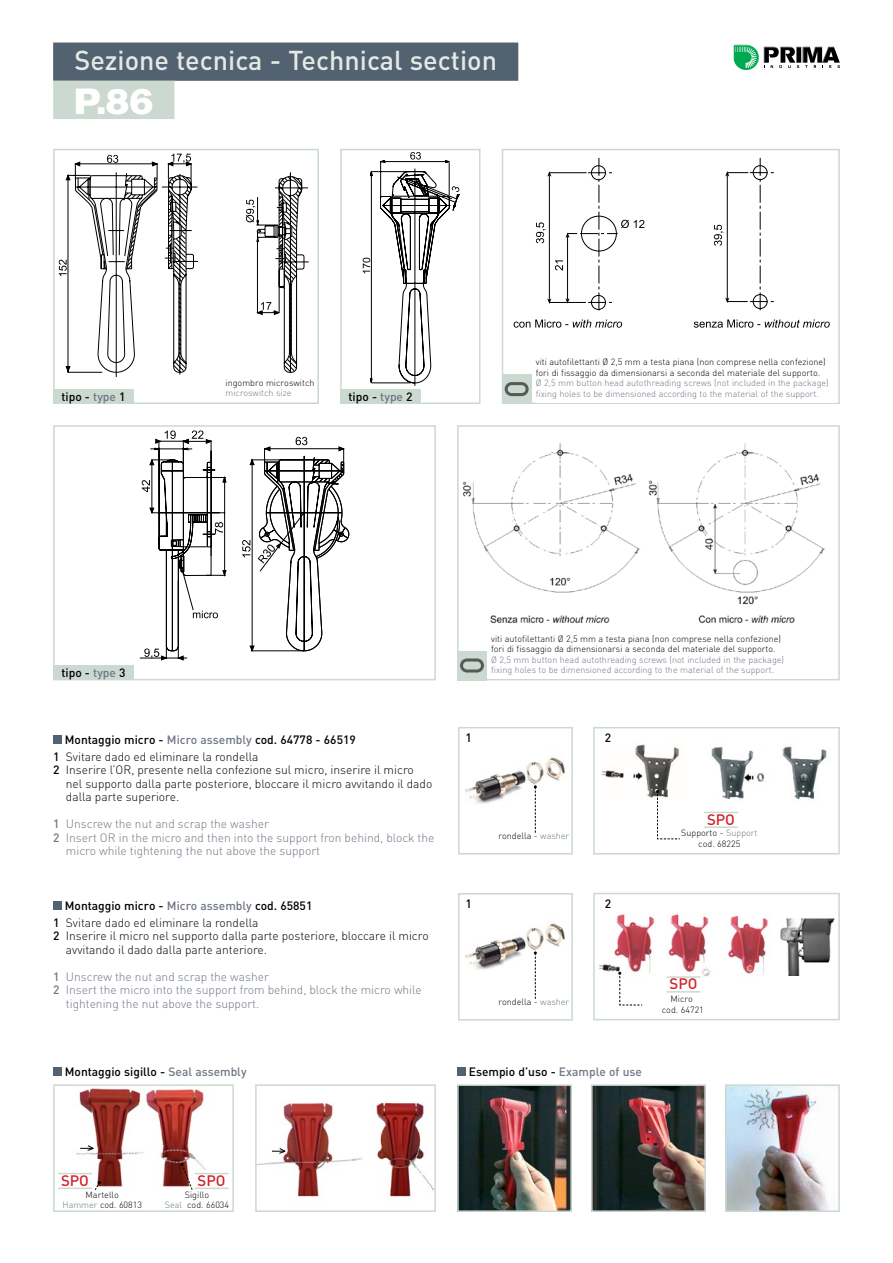
<style>
.page{position:relative;width:893px;height:1263px;background:#fff}
.page>*{position:absolute;margin:0;border:0;box-sizing:border-box;transform-origin:0 0}
.t1{font:36px "Akzidenz Grotesk BE Super";color:#fff}
.t2{font:500 27px "DIN";color:#e3e9e5}
.t3{font:500 15px "DIN";color:#d2232a}
.t4{font:300 12px/13.5px "DIN";color:#000}
.t5{font:300 12px "DIN";color:#6e7784}
.t6{font:500 12px "DIN";color:#000}
.t7{font:300 9px/10.5px "DIN";color:#000;text-align:center}
.t8{font:300 9px/10.5px "DIN";color:#6e7784}
.s1{color:#6e7784}
.s2{font-weight:500}
.s3{font-weight:500;color:#6e7784}
</style>
<div class="page">
<svg style="left:733px;top:45px;width:107px;height:25px"></svg>
<img style="left:73px;top:1087px;width:156px;height:100px">
<div style="left:53px;top:1084px;width:181px;height:128px;border:2px solid #cbd9d1"></div>
<img style="left:258px;top:1102px;width:175px;height:95px">
<div style="left:255px;top:1084px;width:181px;height:128px;border:2px solid #cbd9d1"></div>
<div style="left:593px;top:893px;width:247px;height:127px;border:2px solid #cbd9d1"></div>
<div style="left:593px;top:727px;width:247px;height:127px;border:2px solid #cbd9d1"></div>
<svg style="left:59px;top:154px;width:139px;height:223px"></svg>
<svg style="left:246px;top:172px;width:63px;height:201px"></svg>
<div style="left:53px;top:149px;width:266px;height:255px;border:2px solid #cbd9d1"></div>
<svg style="left:714px;top:158px;width:60px;height:153px"></svg>
<svg style="left:536px;top:158px;width:108px;height:153px"></svg>
<svg style="left:514px;top:319px;width:108px;height:9px"></svg>
<svg style="left:694px;top:319px;width:136px;height:9px"></svg>
<div style="left:502px;top:149px;width:338px;height:255px;border:2px solid #cbd9d1"></div>
<svg style="left:363px;top:152px;width:96px;height:234px"></svg>
<div style="left:340px;top:149px;width:140px;height:255px;border:2px solid #cbd9d1"></div>
<div style="left:502px;top:374px;width:29px;height:30px;background:#cbd9d1"></div>
<svg style="left:505px;top:382px;width:24px;height:14px"></svg>
<div style="left:536px;top:353px;width:302px;height:49px;background:#fff"></div>
<div style="left:53px;top:389px;width:81px;height:15px;background:#cbd9d1"></div>
<div style="left:340px;top:389px;width:81px;height:15px;background:#cbd9d1"></div>
<div style="left:53px;top:43px;width:465px;height:38px;background:#536270"></div>
<div style="left:53px;top:81px;width:121px;height:38px;background:#cbd9d1"></div>
<svg style="left:296px;top:437px;width:11px;height:3px"></svg>
<svg style="left:185px;top:430px;width:24px;height:10px"></svg>
<svg style="left:155px;top:430px;width:21px;height:10px"></svg>
<svg style="left:140px;top:440px;width:208px;height:219px"></svg>
<div style="left:53px;top:425px;width:383px;height:255px;border:2px solid #cbd9d1"></div>
<div style="left:53px;top:665px;width:81px;height:15px;background:#cbd9d1"></div>
<img style="left:462px;top:443px;width:363px;height:181px">
<div style="left:457px;top:425px;width:383px;height:255px;border:2px solid #cbd9d1"></div>
<div style="left:457px;top:651px;width:30px;height:29px;background:#cbd9d1"></div>
<svg style="left:460px;top:658px;width:24px;height:14px"></svg>
<div style="left:491px;top:629px;width:345px;height:50px;background:#fff"></div>
<div style="left:226px;top:374px;width:90px;height:28px;background:#fff"></div>
<img style="left:599px;top:914px;width:169px;height:64px">
<img style="left:780px;top:918px;width:55px;height:57px">
<img style="left:601px;top:744px;width:79px;height:54px">
<img style="left:711px;top:746px;width:116px;height:54px">
<div style="left:53px;top:735px;width:9px;height:9px;background:#536270"></div>
<div style="left:53px;top:901px;width:9px;height:9px;background:#536270"></div>
<div style="left:458px;top:893px;width:115px;height:127px;border:2px solid #cbd9d1"></div>
<div style="left:53px;top:1067px;width:9px;height:9px;background:#536270"></div>
<div style="left:457px;top:1067px;width:9px;height:9px;background:#536270"></div>
<svg style="left:181px;top:1163px;width:12px;height:27px"></svg>
<svg style="left:94px;top:1181px;width:7px;height:9px"></svg>
<svg style="left:656px;top:790px;width:24px;height:50px"></svg>
<svg style="left:618px;top:972px;width:25px;height:34px"></svg>
<img style="left:594px;top:1087px;width:109px;height:122px">
<div style="left:591px;top:1084px;width:115px;height:128px;border:2px solid #cbd9d1"></div>
<img style="left:728px;top:1087px;width:101px;height:122px">
<div style="left:725px;top:1084px;width:115px;height:128px;border:2px solid #cbd9d1"></div>
<img style="left:460px;top:1087px;width:109px;height:122px">
<div style="left:457px;top:1084px;width:115px;height:128px;border:2px solid #cbd9d1"></div>
<svg style="left:272px;top:1147px;width:14px;height:7px"></svg>
<svg style="left:80px;top:1144px;width:14px;height:7px"></svg>
<img style="left:460px;top:915px;width:105px;height:68px">
<svg style="left:534px;top:951px;width:3px;height:48px"></svg>
<div style="left:458px;top:727px;width:115px;height:127px;border:2px solid #cbd9d1"></div>
<img style="left:460px;top:749px;width:105px;height:68px">
<svg style="left:534px;top:785px;width:3px;height:48px"></svg>
<hr style="left:704px;top:812px;width:34px;height:1px;background:#cbd9d1">
<hr style="left:704px;top:826px;width:34px;height:2px;background:#cbd9d1">
<hr style="left:667px;top:976px;width:34px;height:2px;background:#cbd9d1">
<hr style="left:667px;top:991px;width:34px;height:1px;background:#cbd9d1">
<hr style="left:58px;top:1173px;width:34px;height:1px;background:#cbd9d1">
<hr style="left:58px;top:1187px;width:34px;height:2px;background:#cbd9d1">
<hr style="left:195px;top:1173px;width:34px;height:1px;background:#cbd9d1">
<hr style="left:195px;top:1187px;width:34px;height:2px;background:#cbd9d1">
<h2 class="t2" style="left:74px;top:43px;width:424px">Sezione tecnica - Technical section</h2>
<h1 class="t1" style="left:74px;top:80px;width:80px">P.86</h1>
<p class="t7" style="left:226px;top:377px;width:90px">ingombro microswitch</p>
<p class="t8" style="left:226px;top:388px;width:67px">microswitch size</p>
<p class="t6" style="left:61px;top:389px;width:66px">tipo - <span class="s1">type</span> 1</p>
<p class="t6" style="left:348px;top:389px;width:66px">tipo - <span class="s1">type</span> 2</p>
<p class="t7" style="left:536px;top:357px;width:291px;text-align:left">viti autofilettanti Ø 2,5 mm a testa piana (non comprese nella confezione) fori di fissaggio da dimensionarsi a seconda del materiale del supporto.</p>
<p class="t8" style="left:536px;top:378px;width:294px">Ø 2,5 mm button head autothreading screws (not included in the package) fixing holes to be dimensioned according to the material of the support.</p>
<p class="t6" style="left:61px;top:665px;width:66px">tipo - <span class="s1">type</span> 3</p>
<p class="t4" style="left:53px;top:731px;width:304px;line-height:17.1px;text-indent:12px"><span class="s2">Montaggio micro -</span> <span class="s3">Micro assembly</span> <span class="s2">cod. 64778 - 66519<br>1</span> Svitare dado ed eliminare la rondella</p>
<p class="t4" style="left:66px;top:763px;width:368px;text-indent:-13px"><span class="s2">2</span> Inserire l’OR, presente nella confezione sul micro, inserire il micro nel supporto dalla parte posteriore, bloccare il micro avvitando il dado dalla parte superiore.</p>
<p class="t5" style="left:53px;top:817px;width:217px"><span class="s2">1</span> Unscrew the nut and scrap the washer</p>
<p class="t5" style="left:53px;top:830px;width:383px"><span class="s2">2</span> Insert OR in the micro and then into the support fron behind, block the</p>
<p class="t5" style="left:66px;top:844px;width:256px">micro while tightening the nut above the support</p>
<p class="t4" style="left:53px;top:897px;width:261px;line-height:17.1px;text-indent:12px"><span class="s2">Montaggio micro -</span> <span class="s3">Micro assembly</span> <span class="s2">cod. 65851<br>1</span> Svitare dado ed eliminare la rondella</p>
<p class="t4" style="left:66px;top:929px;width:364px;text-indent:-13px"><span class="s2">2</span> Inserire il micro nel supporto dalla parte posteriore, bloccare il micro avvitando il dado dalla parte anteriore.</p>
<p class="t5" style="left:53px;top:969px;width:217px"><span class="s2">1</span> Unscrew the nut and scrap the washer</p>
<p class="t5" style="left:53px;top:983px;width:370px"><span class="s2">2</span> Insert the micro into the support from behind, block the micro while</p>
<p class="t5" style="left:66px;top:996px;width:195px">tightening the nut above the support.</p>
<p class="t7" style="left:491px;top:633px;width:291px;text-align:left">viti autofilettanti Ø 2,5 mm a testa piana (non comprese nella confezione) fori di fissaggio da dimensionarsi a seconda del materiale del supporto.</p>
<p class="t8" style="left:491px;top:654px;width:294px">Ø 2,5 mm button head autothreading screws (not included in the package) fixing holes to be dimensioned according to the material of the support.</p>
<p class="t6" style="left:466px;top:730px;width:8px">1</p>
<p class="t6" style="left:605px;top:730px;width:8px">2</p>
<p class="t6" style="left:466px;top:896px;width:8px">1</p>
<p class="t7" style="left:498px;top:830px;width:72px">rondella - <span class="s1">washer</span></p>
<p class="t7" style="left:498px;top:996px;width:72px">rondella - <span class="s1">washer</span></p>
<p class="t6" style="left:605px;top:896px;width:8px">2</p>
<p class="t3" style="left:707px;top:810px;width:29px">SPO</p>
<p class="t7" style="left:681px;top:828px;width:78px">Supporto - <span class="s1">Support </span>cod. 68225</p>
<p class="t3" style="left:670px;top:974px;width:29px">SPO</p>
<p class="t7" style="left:662px;top:994px;width:44px">Micro<br>cod. 64721</p>
<p class="t6" style="left:65px;top:1064px;width:183px">Montaggio sigillo - <span class="s1">Seal assembly</span></p>
<p class="t6" style="left:469px;top:1064px;width:175px">Esempio d’uso - <span class="s1">Example of use</span></p>
<p class="t3" style="left:61px;top:1171px;width:29px">SPO</p>
<p class="t3" style="left:198px;top:1171px;width:29px">SPO</p>
<p class="t7" style="left:62px;top:1189px;width:81px">Martello<br><span class="s1">Hammer</span> cod. 60813</p>
<p class="t7" style="left:165px;top:1189px;width:66px">Sigillo<br><span class="s1">Seal</span> cod. 66034</p>
</div>
